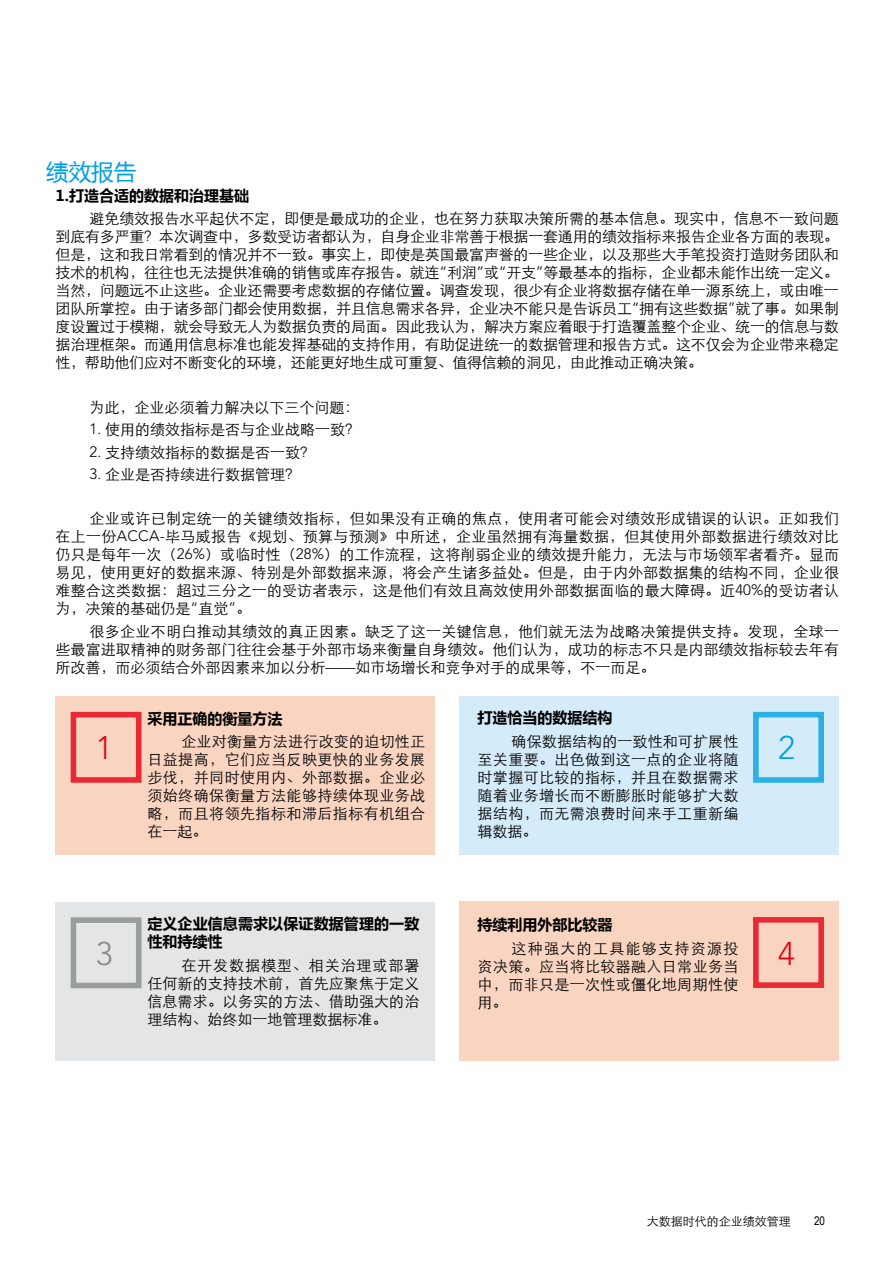
<style>
.page{position:relative;width:893px;height:1263px;background:#fff}
.page>*{position:absolute;margin:0;border:0;box-sizing:border-box;transform-origin:0 0}
.t1{font:300 32.55px "Avenir LT Std";color:#e60012}
.t2{font:300 32.55px "Avenir LT Std";color:#00a0e2}
.t3{font:300 32.55px "Avenir LT Std";color:#858b8e}
.t4{font:22.5px "Microsoft Ya Hei";color:#00a0e2}
.t5{font:15px/18px "ST Xihei";letter-spacing:.005em;color:#000;text-align:justify}
.t6{font:700 15px/18px "Microsoft Ya Hei";color:#000}
.t7{font:12px "ST Xihei";color:#000}
.t8{font:12px "Arial Narrow";color:#000}
.s1{font-family:"Avenir LT Std";font-weight:300}
</style>
<div class="page">
<div style="left:56px;top:697px;width:379px;height:158px;background:#f9d4c1"></div>
<div style="left:71px;top:712px;width:71px;height:71px;border:6px solid #e60012"></div>
<div style="left:459px;top:697px;width:380px;height:158px;background:#d0e9f9"></div>
<div style="left:753px;top:712px;width:71px;height:71px;border:6px solid #00a0e2"></div>
<div style="left:56px;top:902px;width:379px;height:159px;background:#e1e3e4"></div>
<div style="left:71px;top:917px;width:71px;height:71px;border:6px solid #858b8e"></div>
<div style="left:459px;top:902px;width:380px;height:159px;background:#f9d4c1"></div>
<div style="left:753px;top:917px;width:71px;height:71px;border:6px solid #e60012"></div>
<h2 class="t4" style="left:46px;top:157px;width:91px">绩效报告</h2>
<p class="t6" style="left:56px;top:186px;width:195px">1.打造合适的数据和治理基础</p>
<p class="t5" style="left:56px;top:209px;width:785px;text-indent:34px">避免绩效报告水平起伏不定，即便是最成功的企业，也在努力获取决策所需的基本信息。现实中，信息不一致问题到底有多严重？本次调查中，多数受访者都认为，自身企业非常善于根据一套通用的绩效指标来报告企业各方面的表现。但是，这和我日常看到的情况并不一致。事实上，即使是英国最富声誉的一些企业，以及那些大手笔投资打造财务团队和技术的机构，往往也无法提供准确的销售或库存报告。就连<span class="s1">“</span>利润<span class="s1">”</span>或<span class="s1">“</span>开支<span class="s1">”</span>等最基本的指标，企业都未能作出统一定义。当然，问题远不止这些。企业还需要考虑数据的存储位置。调查发现，很少有企业将数据存储在单一源系统上，或由唯一团队所掌控。由于诸多部门都会使用数据，并且信息需求各异，企业决不能只是告诉员工<span class="s1">“</span>拥有这些数据<span class="s1">”</span>就了事。如果制度设置过于模糊，就会导致无人为数据负责的局面。因此我认为，解决方案应着眼于打造覆盖整个企业、统一的信息与数据治理框架。而通用信息标准也能发挥基础的支持作用，有助促进统一的数据管理和报告方式。这不仅会为企业带来稳定性，帮助他们应对不断变化的环境，还能更好地生成可重复、值得信赖的洞见，由此推动正确决策。</p>
<p class="t5" style="left:90px;top:397px;width:271px">为此，企业必须着力解决以下三个问题：</p>
<p class="t5" style="left:90px;top:419px;width:272px"><span class="s1">1.</span> 使用的绩效指标是否与企业战略一致？</p>
<p class="t5" style="left:90px;top:442px;width:227px"><span class="s1">2.</span> 支持绩效指标的数据是否一致？</p>
<p class="t5" style="left:90px;top:464px;width:212px"><span class="s1">3.</span> 企业是否持续进行数据管理？</p>
<p class="t5" style="left:56px;top:508px;width:785px;text-indent:34px">企业或许已制定统一的关键绩效指标，但如果没有正确的焦点，使用者可能会对绩效形成错误的认识。正如我们在上一份<span class="s1">ACCA-</span>毕马威报告《规划、预算与预测》中所述，企业虽然拥有海量数据，但其使用外部数据进行绩效对比仍只是每年一次（<span class="s1">26%</span>）或临时性（<span class="s1">28%</span>）的工作流程，这将削弱企业的绩效提升能力，无法与市场领军者看齐。显而易见，使用更好的数据来源、特别是外部数据来源，将会产生诸多益处。但是，由于内外部数据集的结构不同，企业很难整合这类数据：超过三分之一的受访者表示，这是他们有效且高效使用外部数据面临的最大障碍。近<span class="s1">40%</span>的受访者认为，决策的基础仍是<span class="s1">“</span>直觉<span class="s1">”</span>。</p>
<p class="t5" style="left:56px;top:621px;width:785px;text-indent:34px">很多企业不明白推动其绩效的真正因素。缺乏了这一关键信息，他们就无法为战略决策提供支持。发现，全球一些最富进取精神的财务部门往往会基于外部市场来衡量自身绩效。他们认为，成功的标志不只是内部绩效指标较去年有所改善，而必须结合外部因素来加以分析<span class="s1">——</span>如市场增长和竞争对手的成果等，不一而足。</p>
<p class="t6" style="left:478px;top:708px;width:136px">打造恰当的数据结构</p>
<p class="t5" style="left:478px;top:731px;width:262px;text-indent:34px">确保数据结构的一致性和可扩展性至关重要。出色做到这一点的企业将随时掌握可比较的指标，并且在数据需求随着业务增长而不断膨胀时能够扩大数据结构，而无需浪费时间来手工重新编辑数据。</p>
<p class="t6" style="left:147px;top:709px;width:136px">采用正确的衡量方法</p>
<p class="t5" style="left:147px;top:731px;width:279px;text-indent:34px">企业对衡量方法进行改变的迫切性正日益提高，它们应当反映更快的业务发展步伐，并同时使用内、外部数据。企业必须始终确保衡量方法能够持续体现业务战略，而且将领先指标和滞后指标有机组合在一起。</p>
<h1 class="t1" style="left:96px;top:729px;width:18px">1</h1>
<h1 class="t2" style="left:778px;top:729px;width:18px">2</h1>
<p class="t6" style="left:147px;top:914px;width:274px">定义企业信息需求以保证数据管理的一致性和持续性</p>
<p class="t5" style="left:147px;top:955px;width:274px;text-indent:34px">在开发数据模型、相关治理或部署任何新的支持技术前，首先应聚焦于定义信息需求。以务实的方法、借助强大的治理结构、始终如一地管理数据标准。</p>
<p class="t6" style="left:478px;top:915px;width:136px">持续利用外部比较器</p>
<p class="t5" style="left:478px;top:938px;width:262px;text-indent:34px">这种强大的工具能够支持资源投资决策。应当将比较器融入日常业务当中，而非只是一次性或僵化地周期性使用。</p>
<h1 class="t3" style="left:96px;top:934px;width:18px">3</h1>
<h1 class="t1" style="left:778px;top:934px;width:18px">4</h1>
<p class="t7" style="left:647px;top:1212px;width:146px">大数据时代的企业绩效管理</p>
<p class="t8" style="left:814px;top:1212px;width:12px">20</p>
</div>
